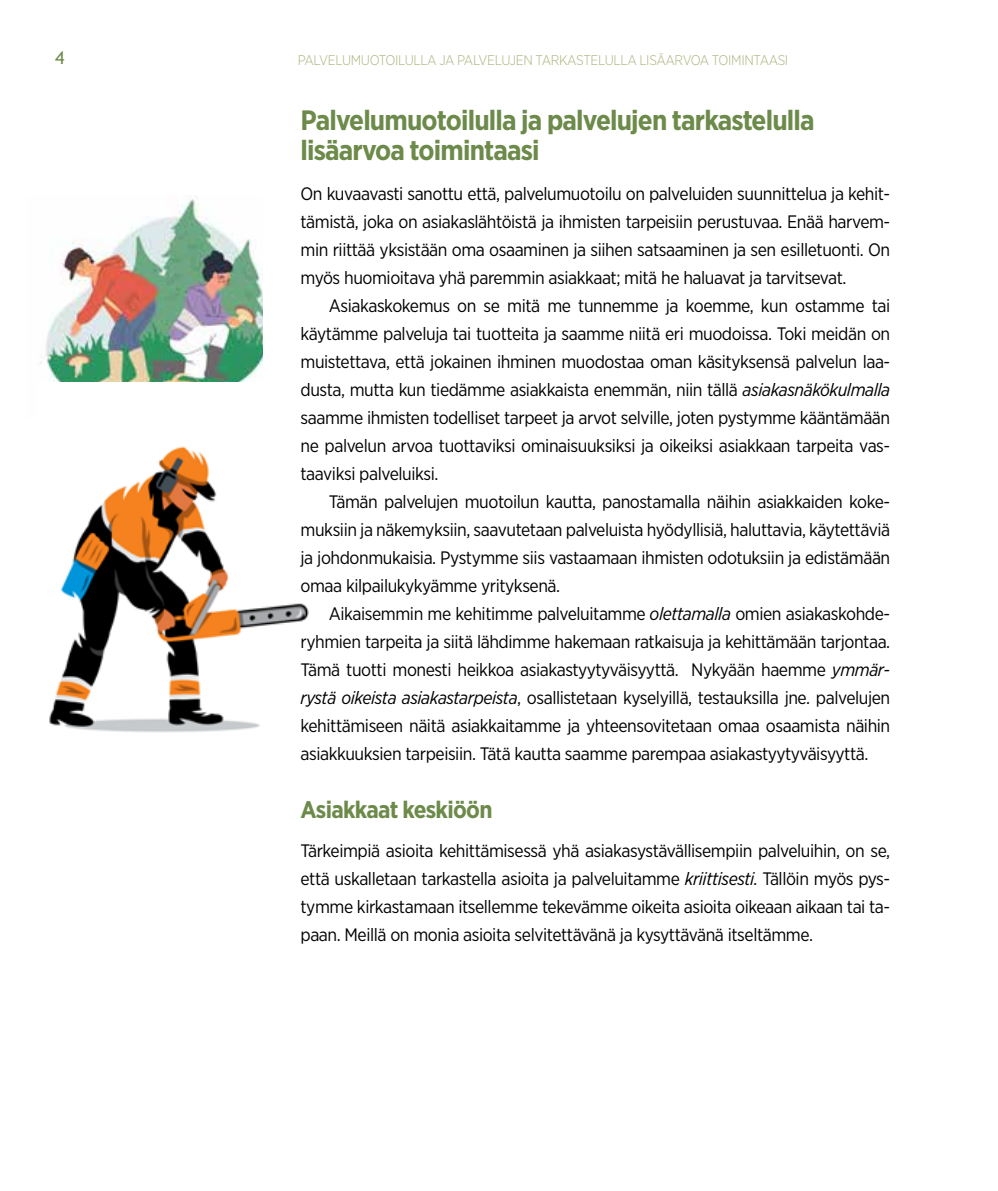
<style>
.page{position:relative;width:998px;height:1191px;background:#fff}
.page>*{position:absolute;margin:0;border:0;box-sizing:border-box;transform-origin:0 0}
.t1{font:700 28px/30.2px "Gotham Narrow";letter-spacing:-.03em;color:#6c8a49}
.t2{font:700 24px "Gotham Narrow";letter-spacing:-.03em;color:#6c8a49}
.t3{font:18px/28px "Gotham Narrow";letter-spacing:-.025em;color:#000;text-align:justify}
.t4{font:18px "Trebuchet MS";color:#6c8a49}
.t5{font:300 14px "Gotham Narrow";letter-spacing:-.025em;color:#adb27d}
.s1{font-style:italic}
</style>
<div class="page">
<img style="left:40px;top:199px;width:222px;height:183px">
<img style="left:49px;top:446px;width:260px;height:287px">
<p class="t4" style="left:55px;top:47px;width:11px">4</p>
<p class="t5" style="left:298px;top:52px;width:492px">PALVELUMUOTOILULLA JA PALVELUJEN TARKASTELULLA LISÄARVOA TOIMINTAASI</p>
<h3 class="t1" style="left:300px;top:105px;width:516px">Palvelumuotoilulla ja palvelujen tarkastelulla lisäarvoa toimintaasi</h3>
<p class="t3" style="left:300px;top:179px;width:591px">On kuvaavasti sanottu että, palvelumuotoilu on palveluiden suunnittelua ja kehit&shy;tämistä, joka on asiakaslähtöistä ja ihmisten tarpeisiin perustuvaa. Enää harvem&shy;min riittää yksistään oma osaaminen ja siihen satsaaminen ja sen esilletuonti. On myös huomioitava yhä paremmin asiakkaat; mitä he haluavat ja tarvitsevat.</p>
<p class="t3" style="left:300px;top:291px;width:591px;text-indent:28px">Asiakaskokemus on se mitä me tunnemme ja koemme, kun ostamme tai käytämme palveluja tai tuotteita ja saamme niitä eri muodoissa. Toki meidän on muistettava, että jokainen ihminen muodostaa oman käsityksensä palvelun laa&shy;dusta, mutta kun tiedämme asiakkaista enemmän, niin tällä <span class="s1">asiakasnäkökulmalla </span>saamme ihmisten todelliset tarpeet ja arvot selville, joten pystymme kääntämään ne palvelun arvoa tuottaviksi ominaisuuksiksi ja oikeiksi asiakkaan tarpeita vas&shy;taaviksi palveluiksi.</p>
<p class="t3" style="left:300px;top:487px;width:591px;text-indent:28px">Tämän palvelujen muotoilun kautta, panostamalla näihin asiakkaiden koke&shy;muksiin ja näkemyksiin, saavutetaan palveluista hyödyllisiä, haluttavia, käytettäviä ja johdonmukaisia. Pystymme siis vastaamaan ihmisten odotuksiin ja edistämään omaa kilpailukykyämme yrityksenä.</p>
<p class="t3" style="left:300px;top:599px;width:591px;text-indent:28px">Aikaisemmin me kehitimme palveluitamme <span class="s1">olettamalla</span> omien asiakaskohde&shy;ryhmien tarpeita ja siitä lähdimme hakemaan ratkaisuja ja kehittämään tarjontaa.<br>Tämä tuotti monesti heikkoa asiakastyytyväisyyttä. Nykyään haemme <span class="s1">ymmär&shy;rystä oikeista asiakastarpeista</span>, osallistetaan kyselyillä, testauksilla jne. palvelujen kehittämiseen näitä asiakkaitamme ja yhteensovitetaan omaa osaamista näihin asiakkuuksien tarpeisiin. Tätä kautta saamme parempaa asiakastyytyväisyyttä.</p>
<h4 class="t2" style="left:300px;top:794px;width:193px">Asiakkaat keskiöön</h4>
<p class="t3" style="left:300px;top:836px;width:591px">Tärkeimpiä asioita kehittämisessä yhä asiakasystävällisempiin palveluihin, on se, että uskalletaan tarkastella asioita ja palveluitamme <span class="s1">kriittisesti.</span> Tällöin myös pys&shy;tymme kirkastamaan itsellemme tekevämme oikeita asioita oikeaan aikaan tai ta&shy;paan. Meillä on monia asioita selvitettävänä ja kysyttävänä itseltämme.</p>
</div>
